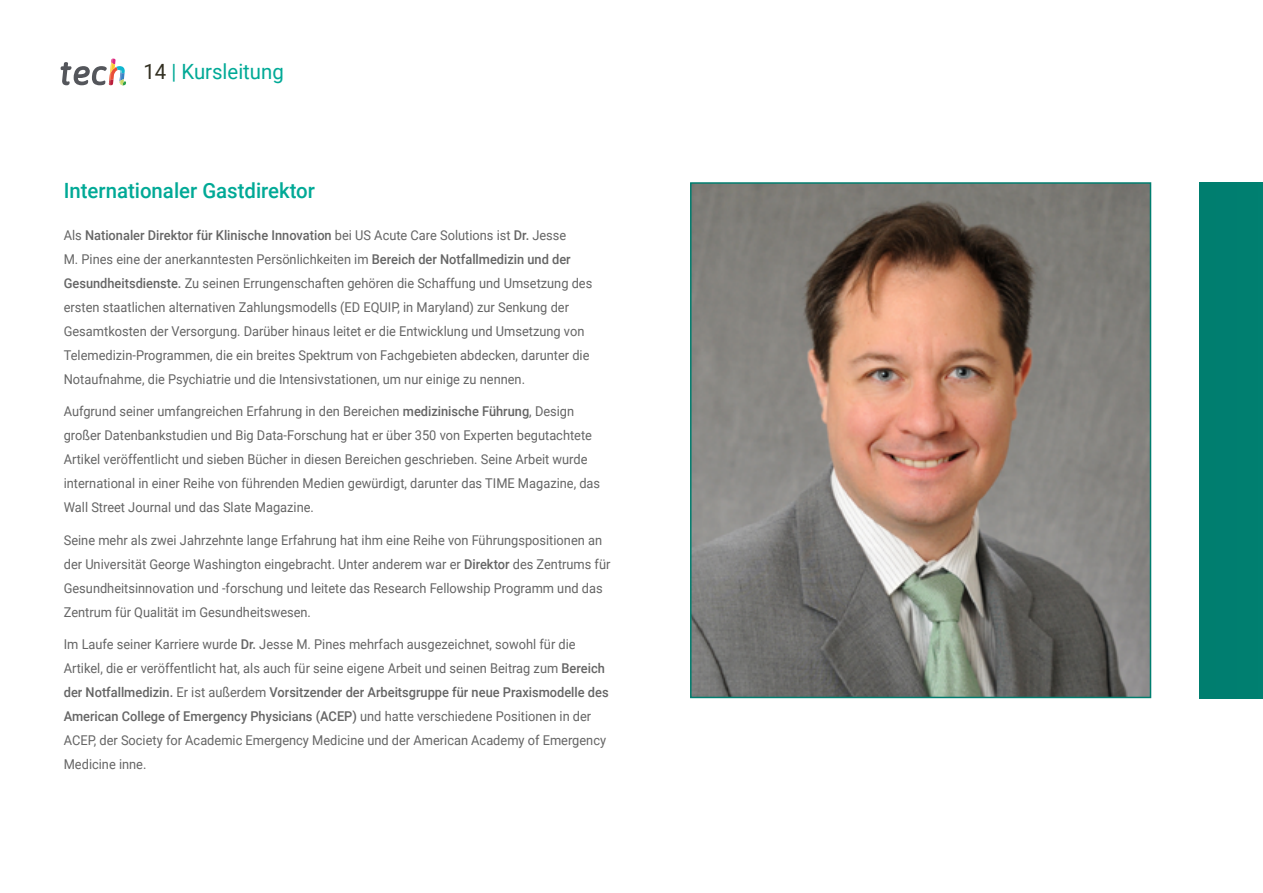
<style>
.page{position:relative;width:1263px;height:893px;background:#fff}
.page>*{position:absolute;margin:0;border:0;box-sizing:border-box;transform-origin:0 0}
.t1{font:500 21px "Roboto";color:#00a996}
.t2{font:21px "Roboto";color:#00a996}
.t3{font:13.5px/24px "Roboto";color:#656565;scale:.95 1}
.s1{color:#312e20}
.s2{font-weight:500}
</style>
<div class="page">
<svg style="left:61px;top:59px;width:65px;height:27px"></svg>
<img style="left:693px;top:185px;width:455px;height:510px">
<div style="left:690px;top:182px;width:461px;height:516px;border:2px solid #007e6f"></div>
<div style="left:1199px;top:182px;width:64px;height:516px;background:#007e70"></div>
<h1 class="t2" style="left:144px;top:57px;width:142px"><span class="s1">14</span> | Kursleitung</h1>
<h1 class="t1" style="left:64px;top:176px;width:253px">Internationaler Gastdirektor</h1>
<p class="t3" style="left:64px;top:222px;width:558px">Als <span class="s2">Nationaler Direktor für Klinische Innovation</span> bei US Acute Care Solutions ist <span class="s2">Dr.</span> Jesse<br>M. Pines eine der anerkanntesten Persönlichkeiten im <span class="s2">Bereich der Notfallmedizin und der Gesundheitsdienste.</span> Zu seinen Errungenschaften gehören die Schaffung und Umsetzung des ersten staatlichen alternativen Zahlungsmodells (ED EQUIP, in Maryland) zur Senkung der Gesamtkosten der Versorgung. Darüber hinaus leitet er die Entwicklung und Umsetzung von Telemedizin-Programmen, die ein breites Spektrum von Fachgebieten abdecken, darunter die Notaufnahme, die Psychiatrie und die Intensivstationen, um nur einige zu nennen.</p>
<p class="t3" style="left:64px;top:399px;width:566px">Aufgrund seiner umfangreichen Erfahrung in den Bereichen <span class="s2">medizinische Führung</span>, Design großer Datenbankstudien und Big Data-Forschung hat er über 350 von Experten begutachtete Artikel veröffentlicht und sieben Bücher in diesen Bereichen geschrieben. Seine Arbeit wurde international in einer Reihe von führenden Medien gewürdigt, darunter das TIME Magazine, das Wall Street Journal und das Slate Magazine.</p>
<p class="t3" style="left:64px;top:527px;width:577px">Seine mehr als zwei Jahrzehnte lange Erfahrung hat ihm eine Reihe von Führungspositionen an der Universität George Washington eingebracht. Unter anderem war er <span class="s2">Direktor</span> des Zentrums für Gesundheitsinnovation und -forschung und leitete das Research Fellowship Programm und das Zentrum für Qualität im Gesundheitswesen.</p>
<p class="t3" style="left:64px;top:632px;width:575px">Im Laufe seiner Karriere wurde <span class="s2">Dr.</span> Jesse M. Pines mehrfach ausgezeichnet, sowohl für die Artikel, die er veröffentlicht hat, als auch für seine eigene Arbeit und seinen Beitrag zum <span class="s2">Bereich der Notfallmedizin.</span> Er ist außerdem <span class="s2">Vorsitzender der Arbeitsgruppe für neue Praxismodelle des American College of Emergency Physicians (ACEP)</span> und hatte verschiedene Positionen in der ACEP, der Society for Academic Emergency Medicine und der American Academy of Emergency Medicine inne.</p>
</div>
